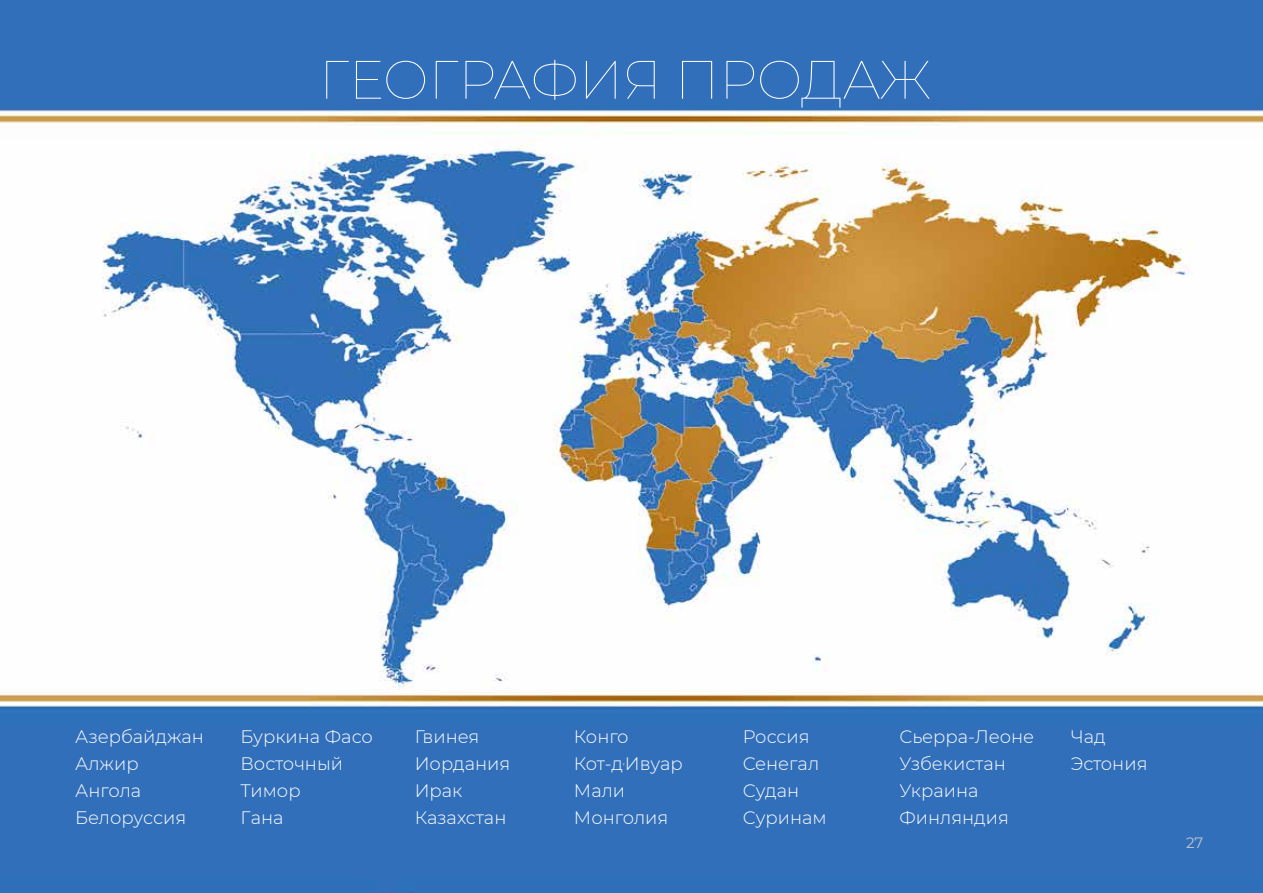
<style>
.page{position:relative;width:1263px;height:893px;background:#fff}
.page>*{position:absolute;margin:0;border:0;box-sizing:border-box;transform-origin:0 0}
.t1{font:100 54px "Montserrat";letter-spacing:-.01em;color:#fff}
.t2{font:300 18px/27px "Montserrat";color:#fff}
.t3{font:15px "Montserrat";color:#c3c5c8}
</style>
<div class="page">
<img style="left:0;top:0;width:1263px;height:893px">
<h1 class="t1" style="left:319px;top:44px;width:614px">ГЕОГРАФИЯ ПРОДАЖ</h1>
<p class="t2" style="left:75px;top:722px;width:130px">Азербайджан<br>Алжир<br>Ангола<br>Белоруссия</p>
<p class="t2" style="left:240px;top:722px;width:134px">Буркина Фасо<br>Восточный<br>Тимор<br>Гана</p>
<p class="t2" style="left:415px;top:722px;width:97px">Гвинея<br>Иордания<br>Ирак<br>Казахстан</p>
<p class="t2" style="left:574px;top:722px;width:110px">Конго<br>Кот-д<sup>,</sup>Ивуар<br>Мали<br>Монголия</p>
<p class="t2" style="left:743px;top:722px;width:85px">Россия<br>Сенегал<br>Судан<br>Суринам</p>
<p class="t2" style="left:899px;top:722px;width:136px">Сьерра-Леоне<br>Узбекистан<br>Украина<br>Финляндия</p>
<p class="t2" style="left:1071px;top:722px;width:78px">Чад<br>Эстония</p>
<p class="t3" style="left:1186px;top:832px;width:19px">27</p>
</div>
